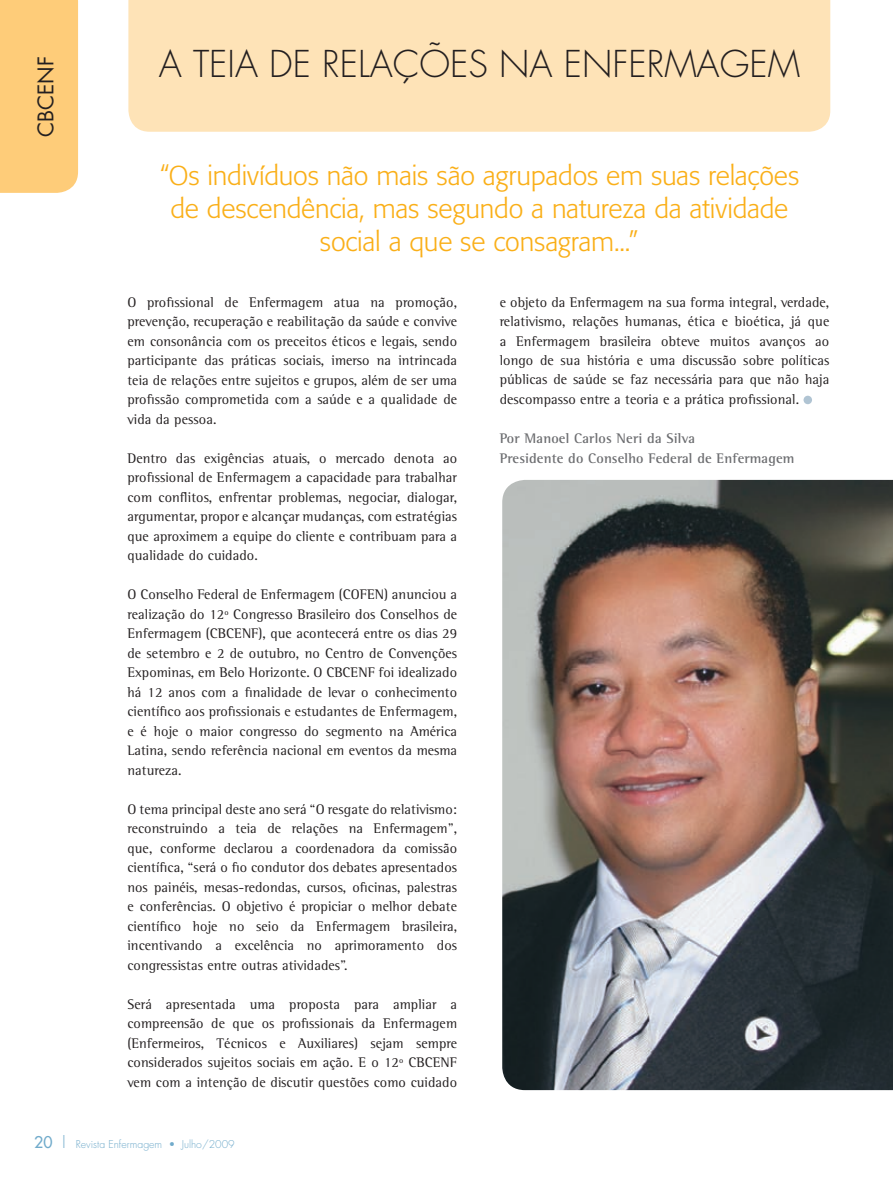
<style>
.page{position:relative;width:893px;height:1181px;background:#fff}
.page>*{position:absolute;margin:0;border:0;box-sizing:border-box;transform-origin:0 0}
.t1{font:300 36px "Futura";color:#231f20}
.t2{font:300 27px/33px "Formata";letter-spacing:-.005em;color:#faaf18;text-align:center}
.t3{font:21px "Futura";color:#231f20}
.t4{font:14.25px/19.5px "Rotis Semi Serif";letter-spacing:.005em;color:#231f20;text-align:justify}
.t5{font:700 14.25px/19.5px "Rotis Semi Serif";letter-spacing:.01em;color:#6c6d70}
.t6{font:300 10.5px "Futura";color:#71abcb}
.s1{font-weight:400;font-size:15.75px}
.s2{font-size:15.75px}
</style>
<div class="page">
<img style="left:502px;top:480px;width:391px;height:610px">
<div style="left:128px;top:0;width:702px;height:132px;background:#fee3b7"></div>
<div style="left:803px;top:396px;width:9px;height:8px;background:#b0c4d3;border-radius:50%"></div>
<div style="left:0;top:0;width:78px;height:193px;background:#fecc79"></div>
<h3 class="t3" style="left:32px;top:137px;width:82px;rotate:-90deg">CBCENF</h3>
<h1 class="t1" style="left:159px;top:40px;width:642px">A TEIA DE RELAÇÕES NA ENFERMAGEM</h1>
<h2 class="t2" style="left:159px;top:159px;width:641px">“Os indivíduos não mais são agrupados em suas relações de descendência, mas segundo a natureza da atividade social a que se consagram...”</h2>
<p class="t4" style="left:127px;top:292px;width:331px">O profissional de Enfermagem atua na promoção, prevenção, recuperação e reabilitação da saúde e convive em consonância com os preceitos éticos e legais, sendo participante das práticas sociais, imerso na intrincada teia de relações entre sujeitos e grupos, além de ser uma profissão comprometida com a saúde e a qualidade de vida da pessoa.</p>
<p class="t4" style="left:127px;top:448px;width:331px">Dentro das exigências atuais, o mercado denota ao profissional de Enfermagem a capacidade para trabalhar com conflitos, enfrentar problemas, negociar, dialogar, argumentar, propor e alcançar mudanças, com estratégias que aproximem a equipe do cliente e contribuam para a qualidade do cuidado.</p>
<p class="t4" style="left:127px;top:584px;width:331px">O Conselho Federal de Enfermagem (COFEN) anunciou a realização do 12º Congresso Brasileiro dos Conselhos de Enfermagem (CBCENF), que acontecerá entre os dias 29 de setembro e 2 de outubro, no Centro de Convenções Expominas, em Belo Horizonte. O CBCENF foi idealizado há 12 anos com a finalidade de levar o conhecimento científico aos profissionais e estudantes de Enfermagem, e é hoje o maior congresso do segmento na América Latina, sendo referência nacional em eventos da mesma natureza.</p>
<p class="t4" style="left:127px;top:799px;width:331px">O tema principal deste ano será “O resgate do relativismo: reconstruindo a teia de relações na Enfermagem”, que, conforme declarou a coordenadora da comissão científica, “será o fio condutor dos debates apresentados nos painéis, mesas-redondas, cursos, oficinas, palestras e conferências. O objetivo é propiciar o melhor debate científico hoje no seio da Enfermagem brasileira, incentivando a excelência no aprimoramento dos congressistas entre outras atividades”.</p>
<p class="t4" style="left:127px;top:994px;width:331px">Será apresentada uma proposta para ampliar a compreensão de que os profissionais da Enfermagem (Enfermeiros, Técnicos e Auxiliares) sejam sempre considerados sujeitos sociais em ação. E o 12º CBCENF vem com a intenção de discutir questões como cuidado</p>
<p class="t4" style="left:499px;top:292px;width:331px">e objeto da Enfermagem na sua forma integral, verdade, relativismo, relações humanas, ética e bioética, já que a Enfermagem brasileira obteve muitos avanços ao longo de sua história e uma discussão sobre políticas públicas de saúde se faz necessária para que não haja descompasso entre a teoria e a prática profissional.</p>
<p class="t5" style="left:499px;top:428px;width:296px">por Manoel Carlos Neri da Silva<br>presidente do Conselho Federal de Enfermagem</p>
<p class="t6" style="left:34px;top:1137px;width:202px"><span class="s1">20</span> <span class="s2">|</span> Revista Enfermagem • Julho/2009</p>
</div>
